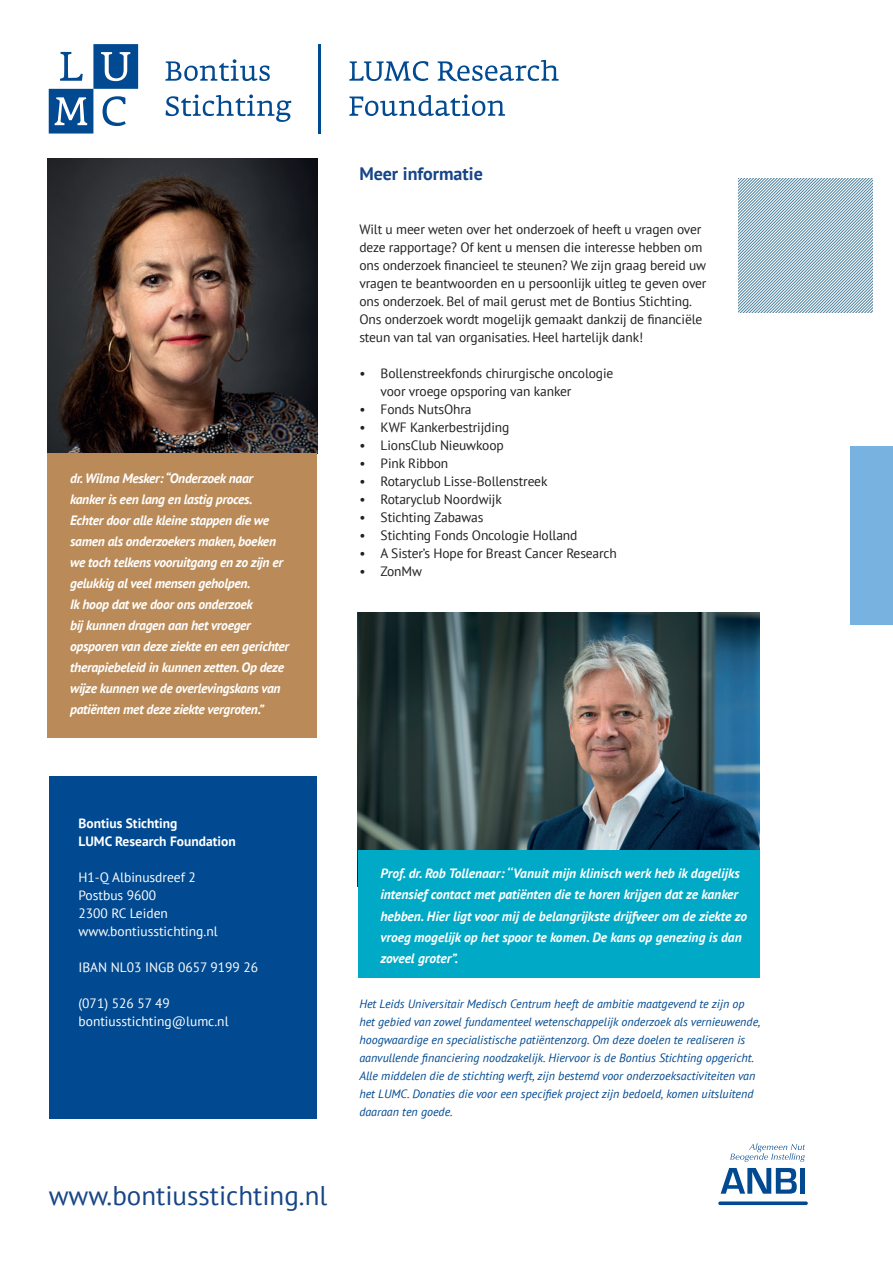
<style>
.page{position:relative;width:893px;height:1263px;background:#fff}
.page>*{position:absolute;margin:0;border:0;box-sizing:border-box;transform-origin:0 0}
.t1{font:27px "PT Sans";color:#174587}
.t2{font:700 18px "PT Sans";color:#174587}
.t3{font:13.5px/18px "PT Sans";letter-spacing:-.01em;color:#231f20}
.t4{font:italic 700 13.5px/21px "PT Sans";letter-spacing:-.02em;color:#fff}
.t5{font:italic 700 13.5px/21px "PT Sans";color:#fff}
.t6{font:13.5px/18px "PT Sans";color:#fff}
.t7{font:700 13.5px/18px "PT Sans";color:#fff}
.t8{font:italic 12px/18px "PT Sans";color:#014990}
</style>
<div class="page">
<div style="left:850px;top:446px;width:43px;height:179px;background:#78b2e0"></div>
<svg style="left:721px;top:1168px;width:76px;height:26px"></svg>
<div style="left:800px;top:1168px;width:5px;height:26px;background:#014990"></div>
<svg style="left:730px;top:1143px;width:75px;height:19px"></svg>
<svg style="left:718px;top:1201px;width:90px;height:4px"></svg>
<div style="left:49px;top:777px;width:268px;height:342px;background:#014990"></div>
<svg style="left:49px;top:44px;width:89px;height:89px"></svg>
<svg style="left:165px;top:59px;width:105px;height:22px"></svg>
<svg style="left:166px;top:94px;width:125px;height:28px"></svg>
<svg style="left:437px;top:60px;width:122px;height:21px"></svg>
<hr style="left:318px;top:44px;width:3px;height:89px;background:#014990">
<svg style="left:349px;top:94px;width:156px;height:22px"></svg>
<svg style="left:349px;top:61px;width:79px;height:20px"></svg>
<svg style="left:739px;top:179px;width:134px;height:134px;background:#a9c2d0"></svg>
<img style="left:358px;top:612px;width:401px;height:238px">
<img style="left:47px;top:159px;width:270px;height:295px">
<div style="left:358px;top:850px;width:401px;height:128px;background:#00a9c5"></div>
<div style="left:47px;top:454px;width:270px;height:284px;background:#ba8b58"></div>
<p class="t4" style="left:70px;top:467px;width:221px">dr. Wilma Mesker: “Onderzoek naar kanker is een lang en lastig proces.<br>Echter door alle kleine stappen die we samen als onderzoekers maken, boeken we toch telkens vooruitgang en zo zijn er gelukkig al veel mensen geholpen.<br>Ik hoop dat we door ons onderzoek<br>bij kunnen dragen aan het vroeger opsporen van deze ziekte en een gerichter therapiebeleid in kunnen zetten. Op deze wijze kunnen we de overlevingskans van patiënten met deze ziekte vergroten.”</p>
<p class="t2" style="left:359px;top:162px;width:125px">Meer informatie</p>
<p class="t3" style="left:359px;top:220px;width:349px">Wilt u meer weten over het onderzoek of heeft u vragen over deze rapportage? Of kent u mensen die interesse hebben om ons onderzoek financieel te steunen? We zijn graag bereid uw vragen te beantwoorden en u persoonlijk uitleg te geven over ons onderzoek. Bel of mail gerust met de Bontius Stichting.<br>Ons onderzoek wordt mogelijk gemaakt dankzij de financiële steun van tal van organisaties. Heel hartelijk dank!</p>
<p class="t3" style="left:381px;top:364px;width:234px;text-indent:-21px">• Bollenstreekfonds chirurgische oncologie voor vroege opsporing van kanker</p>
<p class="t3" style="left:359px;top:400px;width:114px">• Fonds NutsOhra</p>
<p class="t3" style="left:359px;top:418px;width:151px">• KWF Kankerbestrijding</p>
<p class="t3" style="left:359px;top:436px;width:146px">• LionsClub Nieuwkoop</p>
<p class="t3" style="left:359px;top:454px;width:90px">• Pink Ribbon</p>
<p class="t3" style="left:359px;top:472px;width:190px">• Rotaryclub Lisse-Bollenstreek</p>
<p class="t3" style="left:359px;top:490px;width:144px">• Rotaryclub Noordwijk</p>
<p class="t3" style="left:359px;top:508px;width:126px">• Stichting Zabawas</p>
<p class="t3" style="left:359px;top:526px;width:220px">• Stichting Fonds Oncologie Holland</p>
<p class="t3" style="left:359px;top:544px;width:259px">• A Sister’s Hope for Breast Cancer Research</p>
<p class="t3" style="left:359px;top:562px;width:64px">• ZonMw</p>
<p class="t7" style="left:78px;top:814px;width:159px">Bontius Stichting<br>LUMC Research Foundation</p>
<p class="t6" style="left:78px;top:868px;width:141px">H1-Q Albinusdreef 2<br>Postbus 9600<br>2300 RC Leiden www.bontiusstichting.nl</p>
<p class="t6" style="left:78px;top:958px;width:181px">IBAN NL03 INGB 0657 9199 26</p>
<p class="t6" style="left:78px;top:994px;width:152px">(071) 526 57 49 bontiusstichting@lumc.nl</p>
<p class="t1" style="left:49px;top:1178px;width:280px">www.bontiusstichting.nl</p>
<p class="t5" style="left:380px;top:863px;width:368px">Prof. dr. Rob Tollenaar: ‘‘Vanuit mijn klinisch werk heb ik dagelijks intensief contact met patiënten die te horen krijgen dat ze kanker hebben. Hier ligt voor mij de belangrijkste drijfveer om de ziekte zo vroeg mogelijk op het spoor te komen. De kans op genezing is dan zoveel groter”.</p>
<p class="t8" style="left:359px;top:995px;width:403px">Het Leids Universitair Medisch Centrum heeft de ambitie maatgevend te zijn op het gebied van zowel fundamenteel wetenschappelijk onderzoek als vernieuwende, hoogwaardige en specialistische patiëntenzorg. Om deze doelen te realiseren is aanvullende financiering noodzakelijk. Hiervoor is de Bontius Stichting opgericht.<br>Alle middelen die de stichting werft, zijn bestemd voor onderzoeksactiviteiten van het LUMC. Donaties die voor een specifiek project zijn bedoeld, komen uitsluitend daaraan ten goede.</p>
</div>
